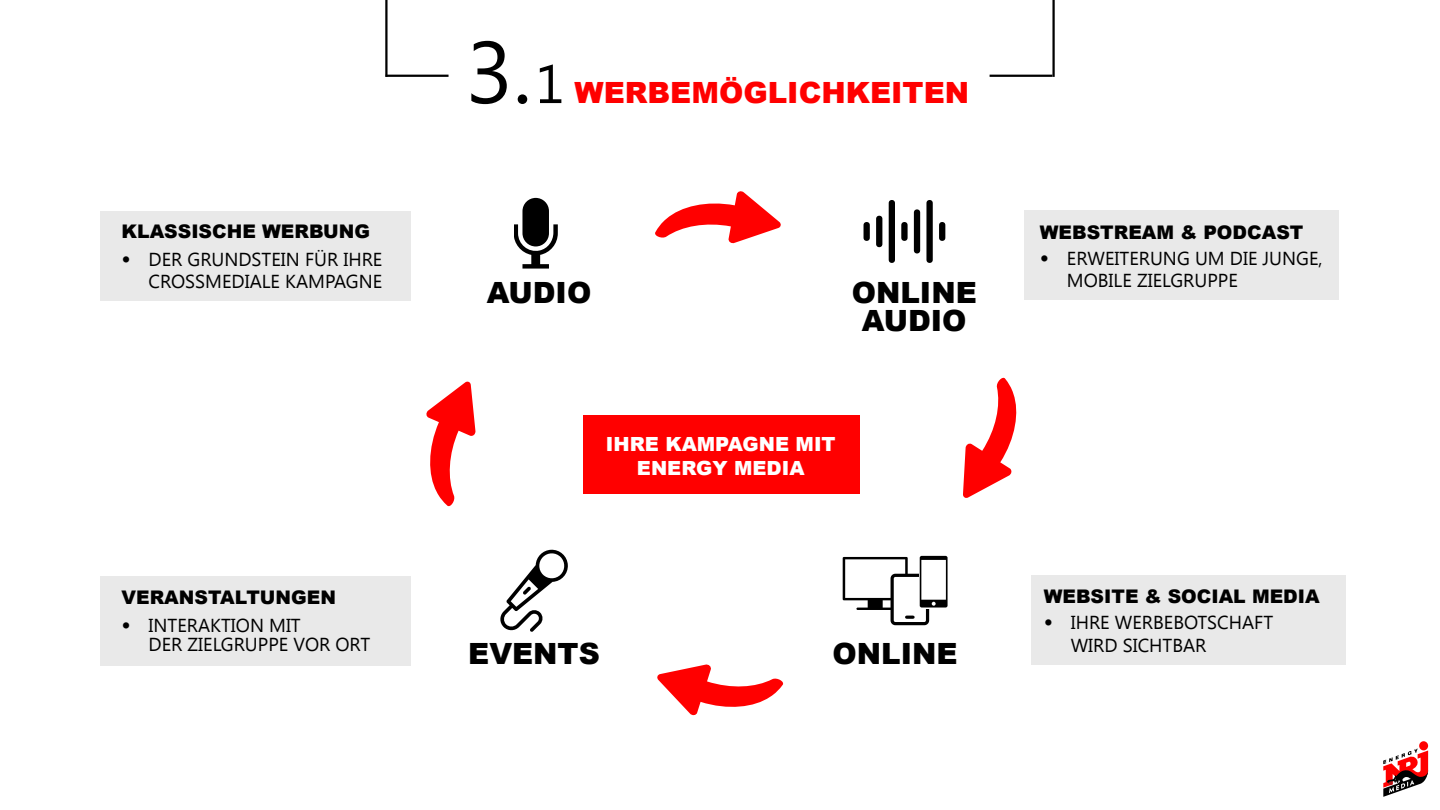
<style>
.page{position:relative;width:1440px;height:810px;background:#fff}
.page>*{position:absolute;margin:0;border:0;box-sizing:border-box;transform-origin:0 0}
.t1{font:900 29.25px/28.5px "Arial";color:#000;text-align:center}
.t2{font:900 29.25px "Arial";color:#f00}
.t3{font:900 19.5px/23.4px "Arial";color:#fff;text-align:center}
.t4{font:18.75px/22.5px "Segoe UI";color:#000}
.t5{font:900 18.75px "Arial";color:#000}
.s1{font-family:"Arial";font-weight:900}
.s2{font-family:"Segoe UI";font-weight:400;font-size:87.45px;color:#000}
.s3{font-family:"Segoe UI";font-weight:400;font-size:54px;color:#000}
</style>
<div class="page">
<div style="left:522px;top:198px;width:27px;height:48px;background:#000;border-radius:13px"></div>
<svg style="left:515px;top:224px;width:43px;height:45px"></svg>
<div style="left:583px;top:416px;width:276px;height:78px;background:#f00"></div>
<div style="left:100px;top:576px;width:310px;height:90px;background:#e9e9e9"></div>
<div style="left:864px;top:222px;width:6px;height:19px;background:#000;border-radius:3px"></div>
<div style="left:876px;top:216px;width:6px;height:31px;background:#000;border-radius:3px"></div>
<div style="left:889px;top:200px;width:6px;height:63px;background:#000;border-radius:3px"></div>
<div style="left:901px;top:222px;width:7px;height:19px;background:#000;border-radius:3px"></div>
<div style="left:914px;top:209px;width:6px;height:44px;background:#000;border-radius:3px"></div>
<div style="left:926px;top:200px;width:7px;height:63px;background:#000;border-radius:3px"></div>
<div style="left:939px;top:222px;width:6px;height:19px;background:#000;border-radius:3px"></div>
<svg style="left:843px;top:557px;width:65px;height:53px"></svg>
<div style="left:893px;top:576px;width:34px;height:47px;background:#fff"></div>
<div style="left:891px;top:574px;width:38px;height:51px;border:3px solid #000;border-radius:3px"></div>
<svg style="left:907px;top:616px;width:6px;height:3px"></svg>
<svg style="left:919px;top:557px;width:10px;height:52px"></svg>
<svg style="left:920px;top:556px;width:28px;height:52px"></svg>
<svg style="left:500px;top:550px;width:68px;height:82px"></svg>
<div style="left:100px;top:212px;width:310px;height:89px;background:#e9e9e9"></div>
<div style="left:1024px;top:210px;width:315px;height:90px;background:#e9e9e9"></div>
<svg style="left:1383px;top:741px;width:46px;height:56px"></svg>
<hr style="left:385px;top:0;width:3px;height:77px;background:#000">
<hr style="left:1052px;top:0;width:3px;height:77px;background:#000">
<hr style="left:386px;top:75px;width:63px;height:2px;background:#000">
<hr style="left:990px;top:75px;width:62px;height:2px;background:#000">
<svg style="left:655px;top:191px;width:126px;height:53px"></svg>
<svg style="left:963px;top:377px;width:54px;height:121px"></svg>
<svg style="left:657px;top:664px;width:127px;height:52px"></svg>
<svg style="left:426px;top:381px;width:50px;height:126px"></svg>
<div style="left:1031px;top:575px;width:315px;height:90px;background:#e9e9e9"></div>
<p class="t5" style="left:122px;top:218px;width:250px">KLASSISCHE WERBUNG</p>
<p class="t4" style="left:122px;top:247px;width:262px;text-align:right"><span class="s1">•</span> DER GRUNDSTEIN FÜR IHRE<br>CROSSMEDIALE KAMPAGNE</p>
<p class="t5" style="left:122px;top:584px;width:216px">VERANSTALTUNGEN</p>
<p class="t4" style="left:149px;top:614px;width:223px;line-height:19.5px;text-indent:-27px"><span class="s1">•</span> INTERAKTION MIT<br>DER ZIELGRUPPE VOR ORT</p>
<h1 class="t2" style="left:466px;top:71px;width:505px"><span class="s2">3.</span><span class="s3">1</span> WERBEMÖGLICHKEITEN</h1>
<h1 class="t1" style="left:487px;top:277px;width:106px">AUDIO</h1>
<h1 class="t1" style="left:852px;top:277px;width:127px">ONLINE<br>AUDIO</h1>
<p class="t3" style="left:606px;top:432px;width:231px">IHRE KAMPAGNE MIT<br>ENERGY MEDIA</p>
<h1 class="t1" style="left:468px;top:639px;width:133px">EVENTS</h1>
<h1 class="t1" style="left:833px;top:639px;width:127px">ONLINE</h1>
<p class="t5" style="left:1040px;top:218px;width:265px">WEBSTREAM &amp; PODCAST</p>
<p class="t4" style="left:1067px;top:246px;width:257px;text-indent:-27px"><span class="s1">•</span> ERWEITERUNG UM DIE JUNGE,<br>MOBILE ZIELGRUPPE</p>
<p class="t5" style="left:1044px;top:583px;width:278px">WEBSITE &amp; SOCIAL MEDIA</p>
<p class="t4" style="left:1071px;top:611px;width:204px;text-indent:-27px"><span class="s1">•</span> IHRE WERBEBOTSCHAFT<br>WIRD SICHTBAR</p>
</div>
